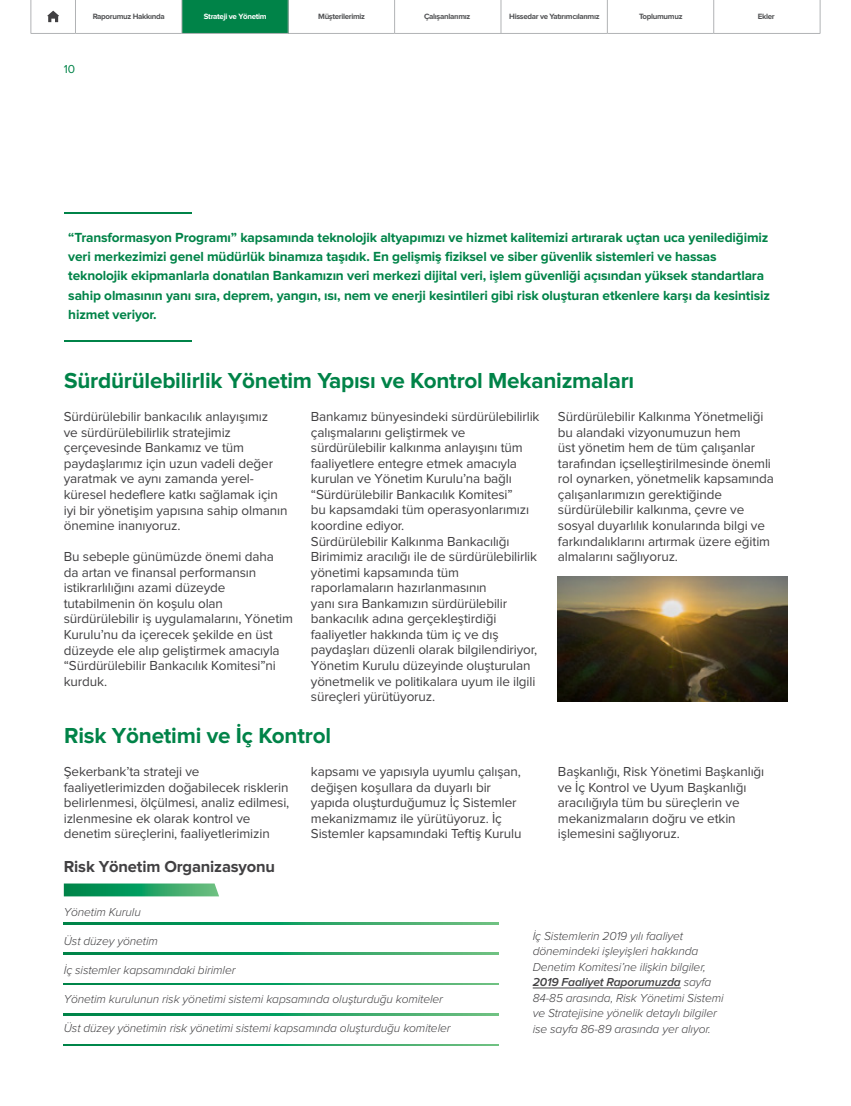
<style>
.page{position:relative;width:851px;height:1106px;background:#fff}
.page>*{position:absolute;margin:0;border:0;box-sizing:border-box;transform-origin:0 0}
.t1{font:700 22.5px "Proxima Nova";letter-spacing:-.01em;color:#008348}
.t2{font:700 16.5px "Proxima Nova";letter-spacing:-.01em;color:#414042}
.t3{font:700 13.65px/19.4px "Proxima Nova";letter-spacing:-.01em;color:#008348}
.t4{font:13.5px/15.6px "Proxima Nova";letter-spacing:-.01em;color:#414042}
.t5{font:italic 300 12px/15.5px "Proxima Nova";letter-spacing:-.01em;color:#414042}
.t6{font:12px "Proxima Nova";color:#008348}
.t7{font:700 7.95px "Proxima Nova";letter-spacing:-.04em;color:#515254}
.t8{font:700 7.95px "Proxima Nova";letter-spacing:-.04em;color:#fff}
.s1{font-weight:600}
</style>
<div class="page">
<svg style="left:64px;top:883px;width:155px;height:13px;background:#2ca46a"></svg>
<hr style="left:532px;top:987px;width:148px;height:1px;background:#414042">
<svg style="left:64px;top:923px;width:434px;height:1px"></svg>
<svg style="left:64px;top:953px;width:434px;height:1px"></svg>
<svg style="left:64px;top:983px;width:434px;height:1px"></svg>
<svg style="left:64px;top:1013px;width:434px;height:2px"></svg>
<svg style="left:64px;top:1044px;width:434px;height:1px"></svg>
<img style="left:557px;top:576px;width:230px;height:126px">
<hr style="left:64px;top:213px;width:127px;height:1px;background:#008348">
<hr style="left:64px;top:340px;width:127px;height:1px;background:#008348">
<div style="left:182px;top:0;width:106px;height:33px;background:#008348"></div>
<hr style="left:31px;top:0;width:1px;height:33px;background:#b1b3b5">
<hr style="left:75px;top:0;width:1px;height:33px;background:#b1b3b5">
<hr style="left:181px;top:0;width:1px;height:33px;background:#b1b3b5">
<hr style="left:288px;top:0;width:1px;height:33px;background:#b1b3b5">
<hr style="left:394px;top:0;width:1px;height:33px;background:#b1b3b5">
<hr style="left:500px;top:0;width:1px;height:33px;background:#b1b3b5">
<hr style="left:607px;top:0;width:1px;height:33px;background:#b1b3b5">
<hr style="left:713px;top:0;width:1px;height:33px;background:#b1b3b5">
<hr style="left:819px;top:0;width:1px;height:33px;background:#b1b3b5">
<hr style="left:31px;top:33px;width:44px;height:1px;background:#b1b3b5">
<hr style="left:75px;top:33px;width:107px;height:1px;background:#b1b3b5">
<hr style="left:182px;top:33px;width:106px;height:1px;background:#b1b3b5">
<hr style="left:288px;top:33px;width:106px;height:1px;background:#b1b3b5">
<hr style="left:394px;top:33px;width:107px;height:1px;background:#b1b3b5">
<hr style="left:501px;top:33px;width:106px;height:1px;background:#b1b3b5">
<hr style="left:607px;top:33px;width:106px;height:1px;background:#b1b3b5">
<hr style="left:713px;top:33px;width:107px;height:1px;background:#b1b3b5">
<svg style="left:47px;top:11px;width:12px;height:11px"></svg>
<p class="t6" style="left:64px;top:64px;width:13px">10</p>
<p class="t7" style="left:93px;top:13px;width:74px">Raporumuz Hakkında</p>
<p class="t8" style="left:204px;top:13px;width:64px">Strateji ve Yönetim</p>
<p class="t7" style="left:318px;top:13px;width:48px">Müşterilerimiz</p>
<p class="t7" style="left:424px;top:13px;width:48px">Çalışanlarımız</p>
<p class="t7" style="left:509px;top:13px;width:92px">Hissedar ve Yatırımcılarımız</p>
<p class="t7" style="left:639px;top:13px;width:45px">Toplumumuz</p>
<p class="t7" style="left:757px;top:13px;width:18px">Ekler</p>
<p class="t3" style="left:68px;top:228px;width:703px">“Transformasyon Programı” kapsamında teknolojik altyapımızı ve hizmet kalitemizi artırarak uçtan uca yenilediğimiz veri merkezimizi genel müdürlük binamıza taşıdık. En gelişmiş fiziksel ve siber güvenlik sistemleri ve hassas teknolojik ekipmanlarla donatılan Bankamızın veri merkezi dijital veri, işlem güvenliği açısından yüksek standartlara sahip olmasının yanı sıra, deprem, yangın, ısı, nem ve enerji kesintileri gibi risk oluşturan etkenlere karşı da kesintisiz hizmet veriyor.</p>
<h1 class="t1" style="left:64px;top:370px;width:571px">Sürdürülebilirlik Yönetim Yapısı ve Kontrol Mekanizmaları</h1>
<p class="t4" style="left:64px;top:409px;width:225px">Sürdürülebilir bankacılık anlayışımız<br>ve sürdürülebilirlik stratejimiz çerçevesinde Bankamız ve tüm paydaşlarımız için uzun vadeli değer yaratmak ve aynı zamanda yerel&shy;küresel hedeflere katkı sağlamak için iyi bir yönetişim yapısına sahip olmanın önemine inanıyoruz.</p>
<p class="t4" style="left:64px;top:549px;width:231px">Bu sebeple günümüzde önemi daha<br>da artan ve finansal performansın istikrarlılığını azami düzeyde tutabilmenin ön koşulu olan sürdürülebilir iş uygulamalarını, Yönetim Kurulu’nu da içerecek şekilde en üst düzeyde ele alıp geliştirmek amacıyla “Sürdürülebilir Bankacılık Komitesi”ni kurduk.</p>
<p class="t4" style="left:311px;top:409px;width:230px">Bankamız bünyesindeki sürdürülebilirlik çalışmalarını geliştirmek ve sürdürülebilir kalkınma anlayışını tüm faaliyetlere entegre etmek amacıyla kurulan ve Yönetim Kurulu’na bağlı “Sürdürülebilir Bankacılık Komitesi”<br>bu kapsamdaki tüm operasyonlarımızı koordine ediyor.<br>Sürdürülebilir Kalkınma Bankacılığı Birimimiz aracılığı ile de sürdürülebilirlik yönetimi kapsamında tüm raporlamaların hazırlanmasının<br>yanı sıra Bankamızın sürdürülebilir bankacılık adına gerçekleştirdiği faaliyetler hakkında tüm iç ve dış paydaşları düzenli olarak bilgilendiriyor, Yönetim Kurulu düzeyinde oluşturulan yönetmelik ve politikalara uyum ile ilgili süreçleri yürütüyoruz.</p>
<p class="t4" style="left:558px;top:409px;width:217px">Sürdürülebilir Kalkınma Yönetmeliği bu alandaki vizyonumuzun hem<br>üst yönetim hem de tüm çalışanlar tarafından içselleştirilmesinde önemli rol oynarken, yönetmelik kapsamında çalışanlarımızın gerektiğinde sürdürülebilir kalkınma, çevre ve sosyal duyarlılık konularında bilgi ve farkındalıklarını artırmak üzere eğitim almalarını sağlıyoruz.</p>
<h1 class="t1" style="left:64px;top:725px;width:268px">Risk Yönetimi ve İç Kontrol</h1>
<p class="t4" style="left:64px;top:764px;width:227px">Şekerbank’ta strateji ve faaliyetlerimizden doğabilecek risklerin belirlenmesi, ölçülmesi, analiz edilmesi, izlenmesine ek olarak kontrol ve denetim süreçlerini, faaliyetlerimizin</p>
<p class="t4" style="left:311px;top:764px;width:212px">kapsamı ve yapısıyla uyumlu çalışan, değişen koşullara da duyarlı bir yapıda oluşturduğumuz İç Sistemler mekanizmamız ile yürütüyoruz. İç Sistemler kapsamındaki Teftiş Kurulu</p>
<p class="t4" style="left:558px;top:764px;width:208px">Başkanlığı, Risk Yönetimi Başkanlığı ve İç Kontrol ve Uyum Başkanlığı aracılığıyla tüm bu süreçlerin ve mekanizmaların doğru ve etkin işlemesini sağlıyoruz.</p>
<p class="t2" style="left:64px;top:859px;width:213px">Risk Yönetim Organizasyonu</p>
<p class="t5" style="left:64px;top:905px;width:79px">Yönetim Kurulu</p>
<p class="t5" style="left:64px;top:934px;width:96px">Üst düzey yönetim</p>
<p class="t5" style="left:64px;top:963px;width:173px">İç sistemler kapsamındaki birimler</p>
<p class="t5" style="left:64px;top:991px;width:381px">Yönetim kurulunun risk yönetimi sistemi kapsamında oluşturduğu komiteler</p>
<p class="t5" style="left:64px;top:1020px;width:388px">Üst düzey yönetimin risk yönetimi sistemi kapsamında oluşturduğu komiteler</p>
<p class="t5" style="left:532px;top:928px;width:192px">İç Sistemlerin 2019 yılı faaliyet dönemindeki işleyişleri hakkında Denetim Komitesi’ne ilişkin bilgiler, <span class="s1">2019 Faaliyet Raporumuzda</span> sayfa 84-85 arasında, Risk Yönetimi Sistemi ve Stratejisine yönelik detaylı bilgiler ise sayfa 86-89 arasında yer alıyor.</p>
</div>
